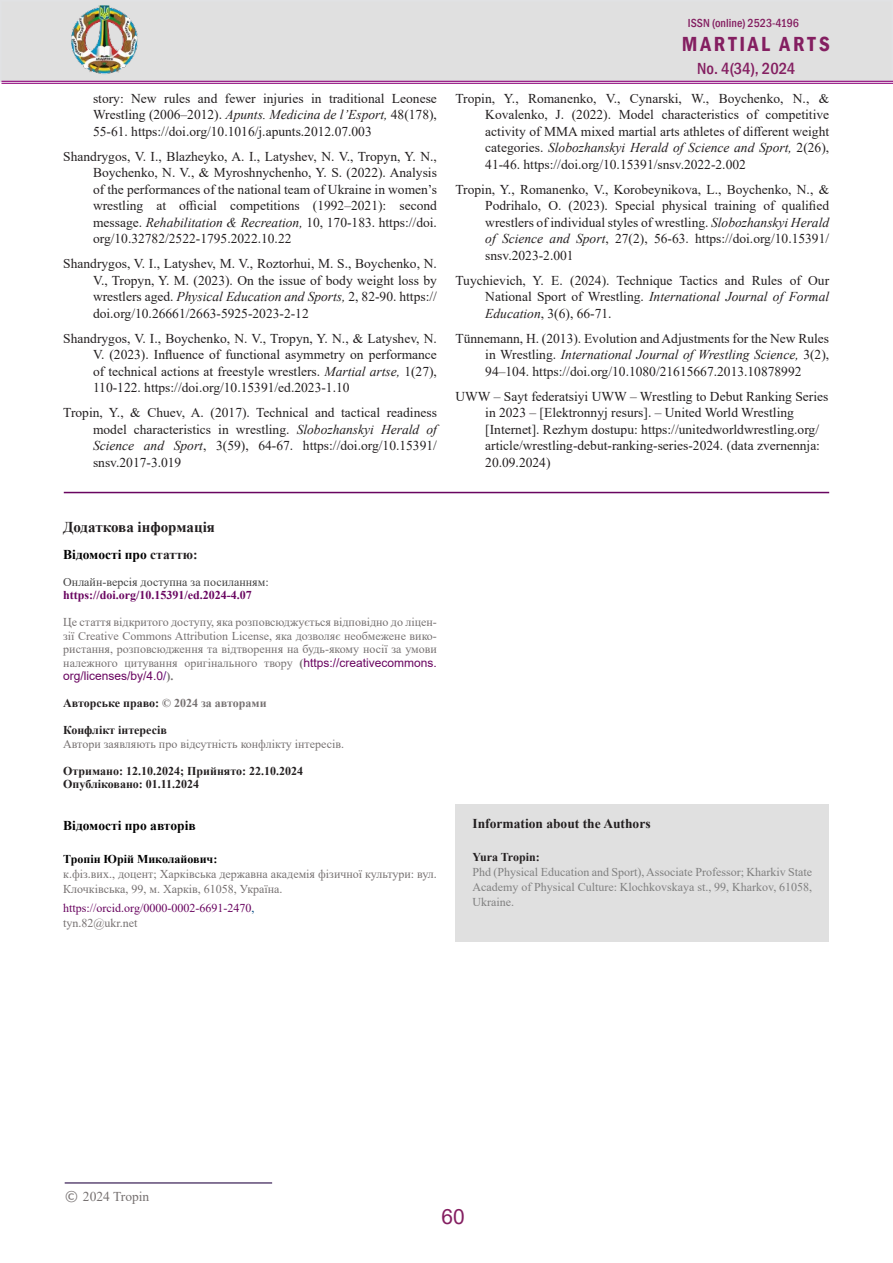
<style>
.page{position:relative;width:893px;height:1263px;background:#fff}
.page>*{position:absolute;margin:0;border:0;box-sizing:border-box;transform-origin:0 0}
.t1{font:600 condensed 21px "Franklin Gothic";letter-spacing:.13em;color:#841f61}
.t2{font:21px "Arial";color:#841f61}
.t3{font:500 condensed 16.5px "Franklin Gothic";color:#841f61}
.t4{font:700 15px "Times New Roman";color:#231f20}
.t5{font:13.5px/16.5px "Times New Roman";color:#231f20;text-align:justify}
.Обычный{font:700 13.5px "Times New Roman";color:#000}
.t6{font:700 13.5px "Times New Roman";color:#231f20}
.Обычный-2{font:13.5px "Times New Roman";color:#767171}
.Обычный-3{font:12px/13.5px "Times New Roman";color:#767171;text-align:justify}
.t7{font:12px/15px "Times New Roman";color:#808080;text-align:justify}
.t8{font:700 12px "Times New Roman";color:#231f20}
.Обычный-4{font:12px "Times New Roman";color:#690560}
.t9{font:700 12px "Times New Roman";color:#690560}
.t10{font:12px "Times New Roman";color:#434343}
.Обычный-5{font:700 12px "Times New Roman";color:#000}
.t11{font:500 condensed 12px "Franklin Gothic";color:#841f61}
.s1{font-style:italic}
.s2{color:#231f20}
.s3{font-weight:700}
.s4{font-family:"Arial";color:#690560}
.s5{font-family:"Arial";color:#5f0b7e}
.s6{color:#767171}
.s7{color:#00477f}
.s8{font-family:"Verdana"}
</style>
<div class="page">
<div style="left:0;top:0;width:893px;height:82px;background:#e0e0e0;border:2px solid #e1e2e4"></div>
<hr style="left:2px;top:81px;width:891px;height:1px;background:#9c248b">
<hr style="left:2px;top:83px;width:891px;height:1px;background:#9c248b">
<img style="left:71px;top:5px;width:67px;height:69px">
<hr style="left:65px;top:1182px;width:207px;height:2px;background:#5f4a76">
<div style="left:455px;top:804px;width:374px;height:138px;background:#e0e0e0"></div>
<hr style="left:64px;top:492px;width:765px;height:1px;background:#690560">
<p class="t11" style="left:688px;top:15px;width:113px">ISSN (online) 2523-4196</p>
<p class="t5" style="left:93px;top:90px;width:345px">story: New rules and fewer injuries in traditional Leonese Wrestling (2006–2012). <span class="s1">Apunts. Medicina de l’Esport,</span> 48(178), 55-61. https://doi.org/10.1016/j.apunts.2012.07.003</p>
<p class="t5" style="left:93px;top:148px;width:345px;text-indent:-30px">Shandrygos, V. I., Blazheyko, A. I., Latyshev, N. V., Tropyn, Y. N., Boychenko, N. V., &amp; Myroshnychenho, Y. S. (2022). Analysis of the performances of the national team of Ukraine in women’s wrestling at official competitions (1992–2021): second message. <span class="s1">Rehabilitation &amp; Recreation,</span> 10, 170-183. https://doi. org/10.32782/2522-1795.2022.10.22</p>
<p class="t5" style="left:93px;top:255px;width:345px;text-indent:-30px">Shandrygos, V. I., Latyshev, M. V., Roztorhui, M. S., Boychenko, N.<br>V., Tropyn, Y. M. (2023). On the issue of body weight loss by wrestlers aged. <span class="s1">Physical Education and Sports,</span> 2, 82-90. https:// doi.org/10.26661/2663-5925-2023-2-12</p>
<p class="t5" style="left:93px;top:330px;width:345px;text-indent:-30px">Shandrygos, V. I., Boychenko, N. V., Tropyn, Y. N., &amp; Latyshev, N.<br>V. (2023). Influence of functional asymmetry on performance of technical actions at freestyle wrestlers. <span class="s1">Martial artse,</span> 1(27), 110-122. https://doi.org/10.15391/ed.2023-1.10</p>
<p class="t5" style="left:93px;top:404px;width:345px;text-indent:-30px">Tropin, Y., &amp; Chuev, A. (2017). Technical and tactical readiness model characteristics in wrestling. <span class="s1">Slobozhanskyi Herald of Science and Sport</span>, 3(59), 64-67. https://doi.org/10.15391/ snsv.2017-3.019</p>
<h1 class="t1" style="left:682px;top:30px;width:149px">МARTIAL ARTS</h1>
<p class="t3" style="left:697px;top:58px;width:99px">No. 4(34), 2024</p>
<p class="t5" style="left:485px;top:90px;width:345px;text-indent:-30px">Tropin, Y., Romanenko, V., Cynarski, W., Boychenko, N., &amp; Kovalenko, J. (2022). Model characteristics of competitive activity of MMA mixed martial arts athletes of different weight categories. <span class="s1">Slobozhanskyi Herald of Science and Sport,</span> 2(26), 41-46. https://doi.org/10.15391/snsv.2022-2.002</p>
<p class="t5" style="left:485px;top:181px;width:345px;text-indent:-30px">Tropin, Y., Romanenko, V., Korobeynikova, L., Boychenko, N., &amp; Podrihalo, O. (2023). Special physical training of qualified wrestlers of individual styles of wrestling. <span class="s1">Slobozhanskyi Herald of Science and Sport</span>, 27(2), 56-63. https://doi.org/10.15391/ snsv.2023-2.001</p>
<p class="t5" style="left:485px;top:272px;width:345px;text-indent:-30px">Tuychievich, Y. E. (2024). Technique Tactics and Rules of Our National Sport of Wrestling. <span class="s1">International Journal of Formal Education</span>, 3(6), 66-71.</p>
<p class="t5" style="left:485px;top:330px;width:345px;text-indent:-30px">Tünnemann, H. (2013). Evolution and Adjustments for the New Rules in Wrestling. <span class="s1">International Journal of Wrestling Science,</span> 3(2), 94–104. https://doi.org/10.1080/21615667.2013.10878992</p>
<p class="t5" style="left:485px;top:388px;width:345px;text-align:left;text-indent:-30px">UWW – Sayt federatsiyi UWW – Wrestling to Debut Ranking Series in 2023 – [Elektronnyj resurs]. – United World Wrestling [Internet]. Rezhym dostupu: https://unitedworldwrestling.org/ article/wrestling-debut-ranking-series-2024. (data zvernennja:<br>20.09.2024)</p>
<p class="t4" style="left:63px;top:516px;width:153px">Додаткова інформація</p>
<p class="Обычный" style="left:63px;top:545px;width:136px">Відомості про <span class="s2">статтю:</span></p>
<p class="t10" style="left:63px;top:573px;width:207px">Онлайн-версія доступна за посиланням:</p>
<p class="t9" style="left:63px;top:587px;width:190px">https://doi.org/10.15391/ed.2024-4.07</p>
<p class="Обычный-3" style="left:63px;top:615px;width:375px">Це стаття відкритого доступу, яка розповсюджується відповідно до ліцен&shy;зії Creative Commons Attribution License, яка дозволяє необмежене вико&shy;ристання, розповсюдження та відтворення на будь-якому носії за умови належного цитування оригінального твору <span class="s3">(</span><span class="s4">https://creativecommons. org/licenses/by/4.0</span><span class="s5">/</span><span class="s3">).</span></p>
<p class="t8" style="left:63px;top:695px;width:205px">Авторське право: <span class="s6">© 2024 за авторами</span></p>
<p class="t8" style="left:63px;top:722px;width:105px">Конфлікт інтересів</p>
<p class="Обычный-3" style="left:63px;top:737px;width:282px">Автори заявляють про відсутність конфлікту інтересів.</p>
<p class="t8" style="left:63px;top:762px;width:241px">Отримано: 12.10.2024; Прийнято: 22.10.2024</p>
<p class="t8" style="left:63px;top:776px;width:138px">Опубліковано: 01.11.2024</p>
<p class="Обычный" style="left:63px;top:815px;width:134px">Відомості про авторів</p>
<p class="Обычный-5" style="left:63px;top:850px;width:156px">Тропін Юрій Миколайович:</p>
<p class="Обычный-3" style="left:63px;top:866px;width:375px;line-height:15px">к.фіз.вих., доцент; Харківська державна академія фізичної культури: вул.<br>Клочківська, 99, м. Харків, 61058, Україна.</p>
<p class="Обычный-4" style="left:63px;top:899px;width:193px">https://orcid.org/0000-0002-6691-2470<span class="s7">,</span></p>
<p class="Обычный-3" style="left:63px;top:916px;width:76px">tyn.82@ukr.net</p>
<p class="t6" style="left:472px;top:814px;width:180px">Information about the Authors</p>
<p class="t8" style="left:472px;top:848px;width:69px">Yura Tropin:</p>
<p class="t7" style="left:472px;top:864px;width:341px">Phd (Physical Education and Sport), Associate Professor; Kharkiv State Academy of Physical Culture: Klochkovskaya st., 99, Kharkov, 61058, Ukraine.</p>
<p class="Обычный-2" style="left:65px;top:1187px;width:86px"><span class="s8">©</span> 2024 Tropin</p>
<h1 class="t2" style="left:442px;top:1202px;width:25px">60</h1>
</div>
